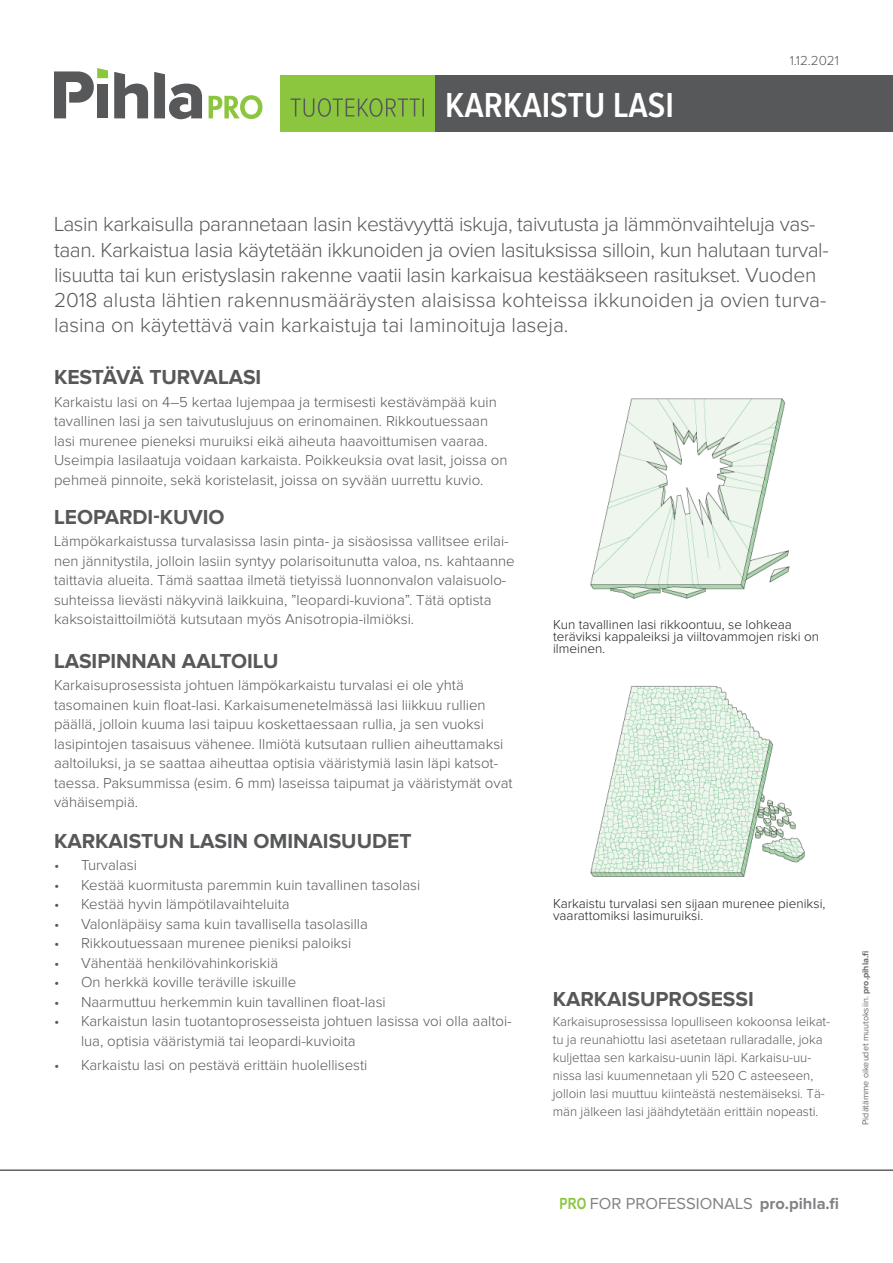
<style>
.page{position:relative;width:893px;height:1263px;background:#fff}
.page>*{position:absolute;margin:0;border:0;box-sizing:border-box;transform-origin:0 0}
.t1{font:600 36px "Proxima Nova Cond";color:#fff}
.PRO_Leipäteksti{font:300 21px/25.2px "Proxima Nova";letter-spacing:-.02em;color:#57585a}
.PRO_Väliotsikko{font:700 21px "Proxima Nova";color:#57585a}
.t2{font:16.5px "Proxima Nova";color:#808285}
.PRO_Leipäteksti-2{font:300 15px/19.5px "Proxima Nova";color:#57585a}
.Boxin_leipäteksti_va{font:300 13.5px/18px "Proxima Nova";color:#57585a}
.Kuvateksti{font:300 13.5px/12px "Proxima Nova";color:#231f20}
.t3{font:9px "Proxima Nova";color:#6c6d70}
.s1{font-weight:700}
.s2{font-family:"Arial Narrow";font-weight:700;font-size:15.45px;color:#8bc63e}
</style>
<div class="page">
<hr style="left:0;top:1169px;width:893px;height:2px;background:#231f20">
<div style="left:435px;top:75px;width:458px;height:57px;background:#57585a"></div>
<svg style="left:114px;top:72px;width:34px;height:46px"></svg>
<svg style="left:54px;top:68px;width:54px;height:50px"></svg>
<svg style="left:154px;top:72px;width:48px;height:47px"></svg>
<svg style="left:209px;top:95px;width:53px;height:24px"></svg>
<div style="left:281px;top:75px;width:154px;height:57px;background:#8bc63e"></div>
<svg style="left:290px;top:98px;width:134px;height:19px"></svg>
<img style="left:590px;top:398px;width:200px;height:201px">
<img style="left:590px;top:685px;width:215px;height:192px">
<h1 class="t1" style="left:445px;top:89px;width:230px">KARKAISTU LASI</h1>
<p class="Boxin_leipäteksti_va" style="left:790px;top:52px;width:51px">1.12.2021</p>
<p class="PRO_Leipäteksti" style="left:54px;top:213px;width:776px">Lasin karkaisulla parannetaan lasin kestävyyttä iskuja, taivutusta ja lämmönvaihteluja vas&shy;taan. Karkaistua lasia käytetään ikkunoiden ja ovien lasituksissa silloin, kun halutaan turval&shy;lisuutta tai kun eristyslasin rakenne vaatii lasin karkaisua kestääkseen rasitukset. Vuoden 2018 alusta lähtien rakennusmääräysten alaisissa kohteissa ikkunoiden ja ovien turva&shy;lasina on käytettävä vain karkaistuja tai laminoituja laseja.</p>
<p class="PRO_Väliotsikko" style="left:54px;top:367px;width:209px">KESTÄVÄ TURVALASI</p>
<p class="PRO_Leipäteksti-2" style="left:54px;top:392px;width:455px">Karkaistu lasi on 4–5 kertaa lujempaa ja termisesti kestävämpää kuin tavallinen lasi ja sen taivutuslujuus on erinomainen. Rikkoutuessaan lasi murenee pieneksi muruiksi eikä aiheuta haavoittumisen vaaraa.<br>Useimpia lasilaatuja voidaan karkaista. Poikkeuksia ovat lasit, joissa on pehmeä pinnoite, sekä koristelasit, joissa on syvään uurrettu kuvio.</p>
<p class="PRO_Väliotsikko" style="left:54px;top:507px;width:172px">LEOPARDI-KUVIO</p>
<p class="PRO_Leipäteksti-2" style="left:54px;top:532px;width:462px">Lämpökarkaistussa turvalasissa lasin pinta- ja sisäosissa vallitsee erilai&shy;nen jännitystila, jolloin lasiin syntyy polarisoitunutta valoa, ns. kahtaanne taittavia alueita. Tämä saattaa ilmetä tietyissä luonnonvalon valaisuolo&shy;suhteissa lievästi näkyvinä laikkuina, ”leopardi-kuviona”. Tätä optista kaksoistaittoilmiötä kutsutaan myös Anisotropia-ilmiöksi.</p>
<p class="PRO_Väliotsikko" style="left:54px;top:651px;width:226px">LASIPINNAN AALTOILU</p>
<p class="PRO_Leipäteksti-2" style="left:54px;top:676px;width:460px">Karkaisuprosessista johtuen lämpökarkaistu turvalasi ei ole yhtä tasomainen kuin float-lasi. Karkaisumenetelmässä lasi liikkuu rullien päällä, jolloin kuuma lasi taipuu koskettaessaan rullia, ja sen vuoksi lasipintojen tasaisuus vähenee. Ilmiötä kutsutaan rullien aiheuttamaksi aaltoiluksi, ja se saattaa aiheuttaa optisia vääristymiä lasin läpi katsot&shy;taessa. Paksummissa (esim. 6 mm) laseissa taipumat ja vääristymät ovat vähäisempiä.</p>
<p class="PRO_Väliotsikko" style="left:54px;top:831px;width:359px">KARKAISTUN LASIN OMINAISUUDET</p>
<p class="PRO_Leipäteksti-2" style="left:54px;top:856px;width:85px">• Turvalasi</p>
<p class="PRO_Leipäteksti-2" style="left:54px;top:875px;width:368px">• Kestää kuormitusta paremmin kuin tavallinen tasolasi</p>
<p class="PRO_Leipäteksti-2" style="left:54px;top:895px;width:237px">• Kestää hyvin lämpötilavaihteluita</p>
<p class="PRO_Leipäteksti-2" style="left:54px;top:914px;width:315px">• Valonläpäisy sama kuin tavallisella tasolasilla</p>
<p class="PRO_Leipäteksti-2" style="left:54px;top:934px;width:299px">• Rikkoutuessaan murenee pieniksi paloiksi</p>
<p class="PRO_Leipäteksti-2" style="left:54px;top:953px;width:226px">• Vähentää henkilövahinkoriskiä</p>
<p class="PRO_Leipäteksti-2" style="left:54px;top:973px;width:244px">• On herkkä koville teräville iskuille</p>
<p class="PRO_Leipäteksti-2" style="left:54px;top:992px;width:333px">• Naarmuttuu herkemmin kuin tavallinen float-lasi</p>
<p class="PRO_Leipäteksti-2" style="left:81px;top:1012px;width:432px;text-indent:-27px">• Karkaistun lasin tuotantoprosesseista johtuen lasissa voi olla aaltoi&shy;lua, optisia vääristymiä tai leopardi-kuvioita</p>
<p class="PRO_Leipäteksti-2" style="left:54px;top:1055px;width:315px">• Karkaistu lasi on pestävä erittäin huolellisesti</p>
<p class="Kuvateksti" style="left:553px;top:619px;width:267px">Kun tavallinen lasi rikkoontuu, se lohkeaa teräviksi kappaleiksi ja viiltovammojen riski on ilmeinen.</p>
<p class="Kuvateksti" style="left:553px;top:898px;width:274px">Karkaistu turvalasi sen sijaan murenee pieniksi, vaarattomiksi lasimuruiksi.</p>
<p class="PRO_Väliotsikko" style="left:553px;top:989px;width:203px">KARKAISUPROSESSI</p>
<p class="Boxin_leipäteksti_va" style="left:553px;top:1013px;width:279px">Karkaisuprosessissa lopulliseen kokoonsa leikat&shy;tu ja reunahiottu lasi asetetaan rullaradalle, joka kuljettaa sen karkaisu-uunin läpi. Karkaisu-uu&shy;nissa lasi kuumennetaan yli 520 C asteeseen, jolloin lasi muuttuu kiinteästä nestemäiseksi. Tä&shy;män jälkeen lasi jäähdytetään erittäin nopeasti.</p>
<p class="t3" style="left:861px;top:1125px;width:175px;rotate:-90deg">Pidätämme oikeudet muutoksiin. <span class="s1">pro.pihla.fi</span></p>
<p class="t2" style="left:560px;top:1196px;width:281px"><span class="s2">PRO</span> FOR PROFESSIONALS <span class="s1">pro.pihla.fi</span></p>
</div>
